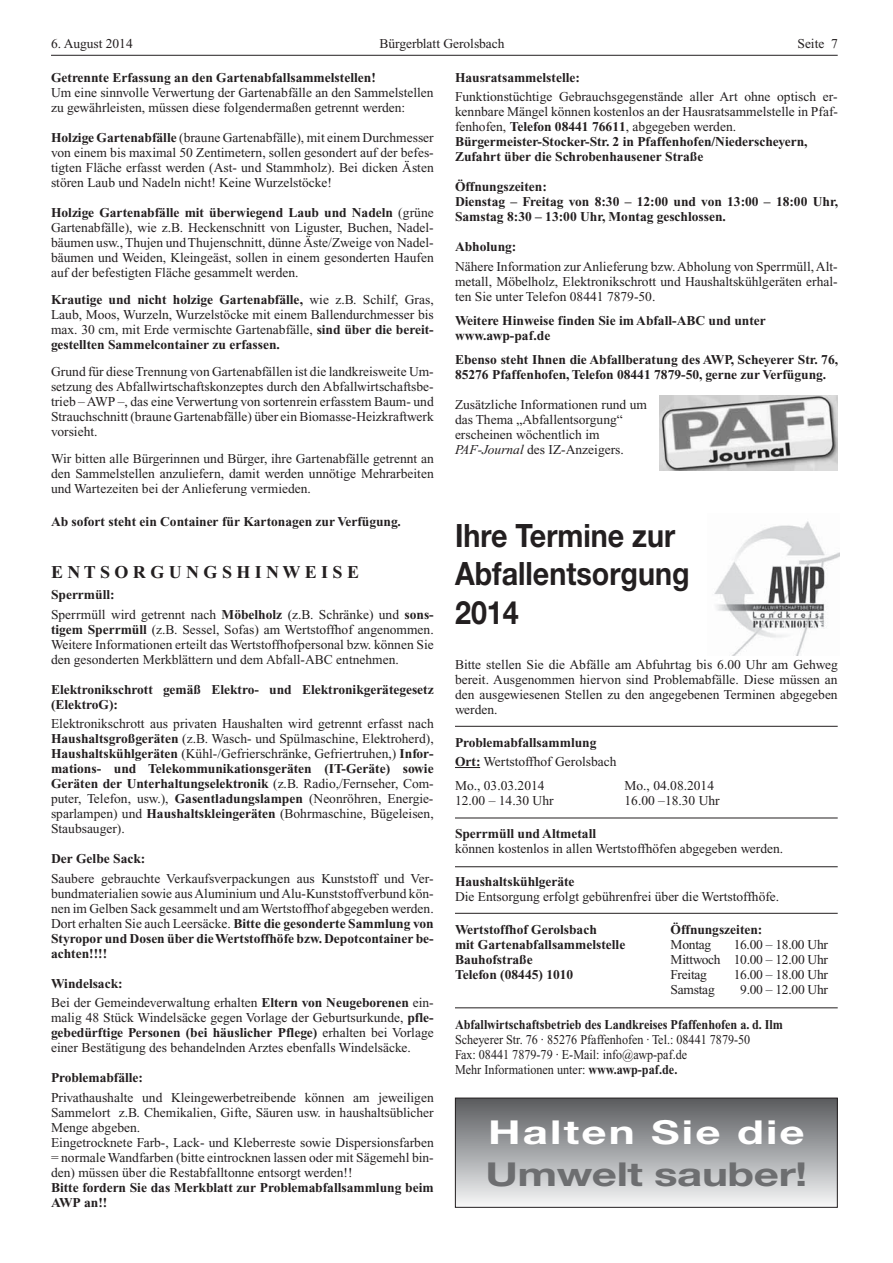
<style>
.page{position:relative;width:893px;height:1263px;background:#fff}
.page>*{position:absolute;margin:0;border:0;box-sizing:border-box;transform-origin:0 0}
.t1{font:700 33px "Helvetica Neue";letter-spacing:-.01em;color:#6d6e70;scale:1.33 1}
.t2{font:700 33px "Helvetica Neue";letter-spacing:.05em;color:#fff;scale:1.33 1}
.t3{font:700 32.25px/38.7px "Helvetica Neue";color:#231f20;scale:.89 1}
.t4{font:700 18px "Times New Roman";color:#231f20}
.t5{font:13.5px/15px "Times New Roman";color:#231f20;text-align:justify}
.t6{font:700 13.5px/15px "Times New Roman";color:#231f20}
.t7{font:13.5px/15px "Times New Roman";color:#231f20;scale:.9 1}
.t8{font:700 13.5px "Times New Roman";color:#231f20;scale:.9 1}
.t9{font:13.5px "Times New Roman";letter-spacing:-.02em;color:#231f20}
.s1{font-weight:700}
.s2{font-style:italic}
.s3{font-weight:400}
</style>
<div class="page">
<hr style="left:51px;top:55px;width:787px;height:1px;background:#231f20">
<img style="left:714px;top:521px;width:125px;height:134px">
<svg style="left:455px;top:767px;width:25px;height:1px"></svg>
<img style="left:659px;top:396px;width:179px;height:74px">
<div style="left:455px;top:1098px;width:382px;height:109px;background:linear-gradient(to bottom,#595b5e,#f5f6f7)"></div>
<div style="left:455px;top:1098px;width:383px;height:110px;border:1px solid #231f20"></div>
<hr style="left:455px;top:726px;width:383px;height:1px;background:#231f20">
<hr style="left:455px;top:866px;width:383px;height:1px;background:#231f20">
<hr style="left:455px;top:818px;width:383px;height:1px;background:#231f20">
<hr style="left:455px;top:1007px;width:383px;height:1px;background:#231f20">
<hr style="left:455px;top:913px;width:383px;height:1px;background:#231f20">
<p class="t5" style="left:51px;top:37px;width:83px">6. August 2014</p>
<p class="t5" style="left:379px;top:37px;width:127px">Bürgerblatt Gerolsbach</p>
<p class="t5" style="left:797px;top:37px;width:42px">Seite 7</p>
<p class="t6" style="left:51px;top:71px;width:326px">Getrennte Erfassung an den Gartenabfallsammelstellen!</p>
<p class="t5" style="left:51px;top:86px;width:384px">Um eine sinnvolle Verwertung der Gartenabfälle an den Sammelstellen zu gewährleisten, müssen diese folgendermaßen getrennt werden:</p>
<p class="t5" style="left:51px;top:131px;width:384px"><span class="s1">Holzige Gartenabfälle</span> (braune Gartenabfälle), mit einem Durchmesser von einem bis maximal 50 Zentimetern, sollen gesondert auf der befes&shy;tigten Fläche erfasst werden (Ast- und Stammholz). Bei dicken Ästen stören Laub und Nadeln nicht! Keine Wurzelstöcke!</p>
<p class="t5" style="left:51px;top:206px;width:384px"><span class="s1">Holzige Gartenabfälle mit überwiegend Laub und Nadeln</span> (grüne Gartenabfälle), wie z.B. Heckenschnitt von Liguster, Buchen, Nadel&shy;bäumen usw., Thujen und Thujenschnitt, dünne Äste/Zweige von Nadel&shy;bäumen und Weiden, Kleingeäst, sollen in einem gesonderten Haufen auf der befestigten Fläche gesammelt werden.</p>
<p class="t5" style="left:51px;top:293px;width:384px"><span class="s1">Krautige und nicht holzige Gartenabfälle,</span> wie z.B. Schilf, Gras, Laub, Moos, Wurzeln, Wurzelstöcke mit einem Ballendurchmesser bis max. 30 cm, mit Erde vermischte Gartenabfälle, <span class="s1">sind über die bereit&shy;gestellten Sammelcontainer zu erfassen.</span></p>
<p class="t5" style="left:51px;top:365px;width:384px">Grund für diese Trennung von Gartenabfällen ist die landkreisweite Um&shy;setzung des Abfallwirtschaftskonzeptes durch den Abfallwirtschaftsbe&shy;trieb – AWP –, das eine Verwertung von sortenrein erfasstem Baum- und Strauchschnitt (braune Gartenabfälle) über ein Biomasse-Heizkraftwerk vorsieht.</p>
<p class="t5" style="left:51px;top:452px;width:384px">Wir bitten alle Bürgerinnen und Bürger, ihre Gartenabfälle getrennt an den Sammelstellen anzuliefern, damit werden unnötige Mehrarbeiten und Wartezeiten bei der Anlieferung vermieden.</p>
<p class="t6" style="left:51px;top:515px;width:351px">Ab sofort steht ein Container für Kartonagen zur Verfügung.</p>
<h3 class="t4" style="left:51px;top:566px;width:309px">E N T S O R G U N G S H I N W E I S E</h3>
<p class="t5" style="left:51px;top:586px;width:384px;line-height:19.5px"><span class="s1">Sperrmüll:<br></span>Sperrmüll wird getrennt nach <span class="s1">Möbelholz</span> (z.B. Schränke) und <span class="s1">sons -</span></p>
<p class="t5" style="left:51px;top:623px;width:384px"><span class="s1">tigem Sperrmüll</span> (z.B. Sessel, Sofas) am Wertstoffhof angenommen.<br>Weitere Informationen erteilt das Wertstoffhofpersonal bzw. können Sie den gesonderten Merkblättern und dem Abfall-ABC entnehmen.</p>
<p class="t6" style="left:51px;top:683px;width:384px">Elektronikschrott gemäß Elektro- und Elektronikgerätegesetz (ElektroG):</p>
<p class="t5" style="left:51px;top:717px;width:384px">Elektronikschrott aus privaten Haushalten wird getrennt erfasst nach <span class="s1">Haushaltsgroßgeräten</span> (z.B. Wasch- und Spülmaschine, Elektroherd), <span class="s1">Haushaltskühlgeräten</span> (Kühl-/Gefrierschränke, Gefriertruhen,) <span class="s1">Infor&shy;mations- und Telekommunikationsgeräten (IT-Geräte) sowie Geräten der Unterhaltungselektronik</span> (z.B. Radio,/Fernseher, Com&shy;puter, Telefon, usw.), <span class="s1">Gasentladungslampen</span> (Neonröhren, Energie&shy;sparlampen) und <span class="s1">Haushaltskleingeräten</span> (Bohrmaschine, Bügeleisen, Staubsauger).</p>
<p class="t6" style="left:51px;top:852px;width:96px">Der Gelbe Sack:</p>
<p class="t5" style="left:51px;top:872px;width:384px">Saubere gebrauchte Verkaufsverpackungen aus Kunststoff und Ver&shy;bundmaterialien sowie aus Aluminium und Alu-Kunststoffverbund kön&shy;nen im Gelben Sack gesammelt und am Wertstoffhof abgegeben werden.<br>Dort erhalten Sie auch Leersäcke. <span class="s1">Bitte die gesonderte Sammlung von Styropor und Dosen über die Wertstoffhöfe bzw. Depotcontainer be&shy;achten!!!!</span></p>
<p class="t5" style="left:51px;top:975px;width:384px;line-height:19.5px"><span class="s1">Windelsack:<br></span>Bei der Gemeindeverwaltung erhalten <span class="s1">Eltern von Neugeborenen</span> ein-</p>
<p class="t5" style="left:51px;top:1011px;width:384px">malig 48 Stück Windelsäcke gegen Vorlage der Geburtsurkunde, <span class="s1">pfle&shy;gebedürftige Personen (bei häuslicher Pflege)</span> erhalten bei Vorlage einer Bestätigung des behandelnden Arztes ebenfalls Windelsäcke.</p>
<p class="t6" style="left:51px;top:1071px;width:94px">Problemabfälle:</p>
<p class="t5" style="left:51px;top:1091px;width:384px;text-align:left">Privathaushalte und Kleingewerbetreibende können am jeweiligen Sammelort z.B. Chemikalien, Gifte, Säuren usw. in haushaltsüblicher Menge abgeben.<br>Eingetrocknete Farb-, Lack- und Kleberreste sowie Dis per sions farben = normale Wandfarben (bitte eintrocknen lassen oder mit Sägemehl bin&shy;den) müssen über die Restabfalltonne entsorgt werden!!</p>
<p class="t6" style="left:51px;top:1181px;width:384px">Bitte fordern Sie das Merkblatt zur Problemabfallsammlung beim<br>AWP an!!</p>
<p class="t6" style="left:455px;top:71px;width:126px">Hausratsammelstelle:</p>
<p class="t5" style="left:455px;top:90px;width:385px;text-align:left">Funktionstüchtige Gebrauchsgegenstände aller Art ohne optisch er&shy;kennbare Mängel können kostenlos an der Hausratsammelstelle in Pfaf&shy;fenhofen, <span class="s1">Telefon 08441 76611</span>, abgegeben werden.<br><span class="s1">Bürgermeister-Stocker-Str. 2 in Pfaffenhofen/Niederscheyern, Zufahrt über die Schrobenhausener Straße</span></p>
<p class="t6" style="left:455px;top:181px;width:385px">Öffnungszeiten:<br>Dienstag – Freitag von 8:30 – 12:00 und von 13:00 – 18:00 Uhr,<br>Samstag 8:30 – 13:00 Uhr, Montag geschlossen.</p>
<p class="t6" style="left:455px;top:241px;width:63px">Abholung:</p>
<p class="t5" style="left:455px;top:260px;width:384px">Nähere Information zur Anlieferung bzw. Abholung von Sperrmüll, Alt&shy;metall, Möbelholz, Elektronikschrott und Haushaltskühlgeräten er hal - ten Sie unter Telefon 08441 7879-50.</p>
<p class="t6" style="left:455px;top:314px;width:312px">Weitere Hinweise finden Sie im Abfall-ABC und unter www.awp-paf.de</p>
<p class="t6" style="left:455px;top:353px;width:385px">Ebenso steht Ihnen die Abfallberatung des AWP, Scheyerer Str. 76,<br>85276 Pfaffenhofen, Telefon 08441 7879-50, gerne zur Verfügung.</p>
<p class="t5" style="left:455px;top:398px;width:193px;text-align:left">Zusätzliche Informationen rund um das Thema „Abfallentsorgung“ erscheinen wöchentlich im<br><span class="s2">PAF-Journal</span> des IZ-Anzeigers.</p>
<h2 class="t3" style="left:455px;top:519px;width:265px">Ihre Termine zur<br>Abfallentsorgung<br>2014</h2>
<p class="t5" style="left:455px;top:658px;width:384px">Bitte stellen Sie die Abfälle am Abfuhrtag bis 6.00 Uhr am Gehweg bereit. Ausgenommen hiervon sind Problemabfälle. Diese müssen an den ausgewiesenen Stellen zu den angegebenen Terminen abgegeben werden.</p>
<p class="t6" style="left:455px;top:734px;width:163px;line-height:19.5px">Problemabfallsammlung<br>Ort: <span class="s3">Wertstoffhof Gerolsbach</span></p>
<p class="t5" style="left:455px;top:779px;width:91px">Mo., 03.03.2014</p>
<p class="t5" style="left:624px;top:779px;width:91px">Mo., 04.08.2014</p>
<p class="t5" style="left:455px;top:794px;width:100px">12.00 – 14.30 Uhr</p>
<p class="t5" style="left:624px;top:794px;width:97px">16.00 –18.30 Uhr</p>
<p class="t6" style="left:455px;top:827px;width:143px">Sperrmüll und Altmetall</p>
<p class="t5" style="left:455px;top:842px;width:330px">können kostenlos in allen Wertstoffhöfen abgegeben werden.</p>
<p class="t6" style="left:455px;top:875px;width:121px">Haushaltskühlgeräte</p>
<p class="t5" style="left:455px;top:890px;width:326px">Die Entsorgung erfolgt gebührenfrei über die Wertstoffhöfe.</p>
<p class="t6" style="left:455px;top:923px;width:172px">Wertstoffhof Gerolsbach<br>mit Gartenabfallsammelstelle<br>Bauhofstraße<br>Telefon (08445) 1010</p>
<p class="t6" style="left:671px;top:923px;width:93px">Öffnungszeiten:</p>
<p class="t5" style="left:671px;top:938px;width:42px">Montag</p>
<p class="t5" style="left:671px;top:938px;width:159px;text-indent:63px">16.00 – 18.00 Uhr Mittwoch 10.00 – 12.00 Uhr Freitag</p>
<p class="t9" style="left:734px;top:970px;width:96px">16.00 – 18.00 Uhr</p>
<p class="t9" style="left:671px;top:985px;width:46px">Samstag</p>
<p class="t5" style="left:740px;top:983px;width:89px">9.00 – 12.00 Uhr</p>
<p class="t8" style="left:455px;top:1020px;width:366px">Abfallwirtschaftsbetrieb des Landkreises Pfaffenhofen a. d. Ilm</p>
<p class="t7" style="left:455px;top:1034px;width:330px">Scheyerer Str. 76 · 85276 Pfaffenhofen · Tel.: 08441 7879-50<br>Fax: 08441 7879-79 · E-Mail: info@awp-paf.de<br>Mehr Informationen unter: <span class="s1">www.awp-paf.de.</span></p>
<h1 class="t2" style="left:488px;top:1121px;width:239px">Halten Sie die</h1>
<h1 class="t1" style="left:485px;top:1163px;width:244px">Umwelt sauber!</h1>
</div>
